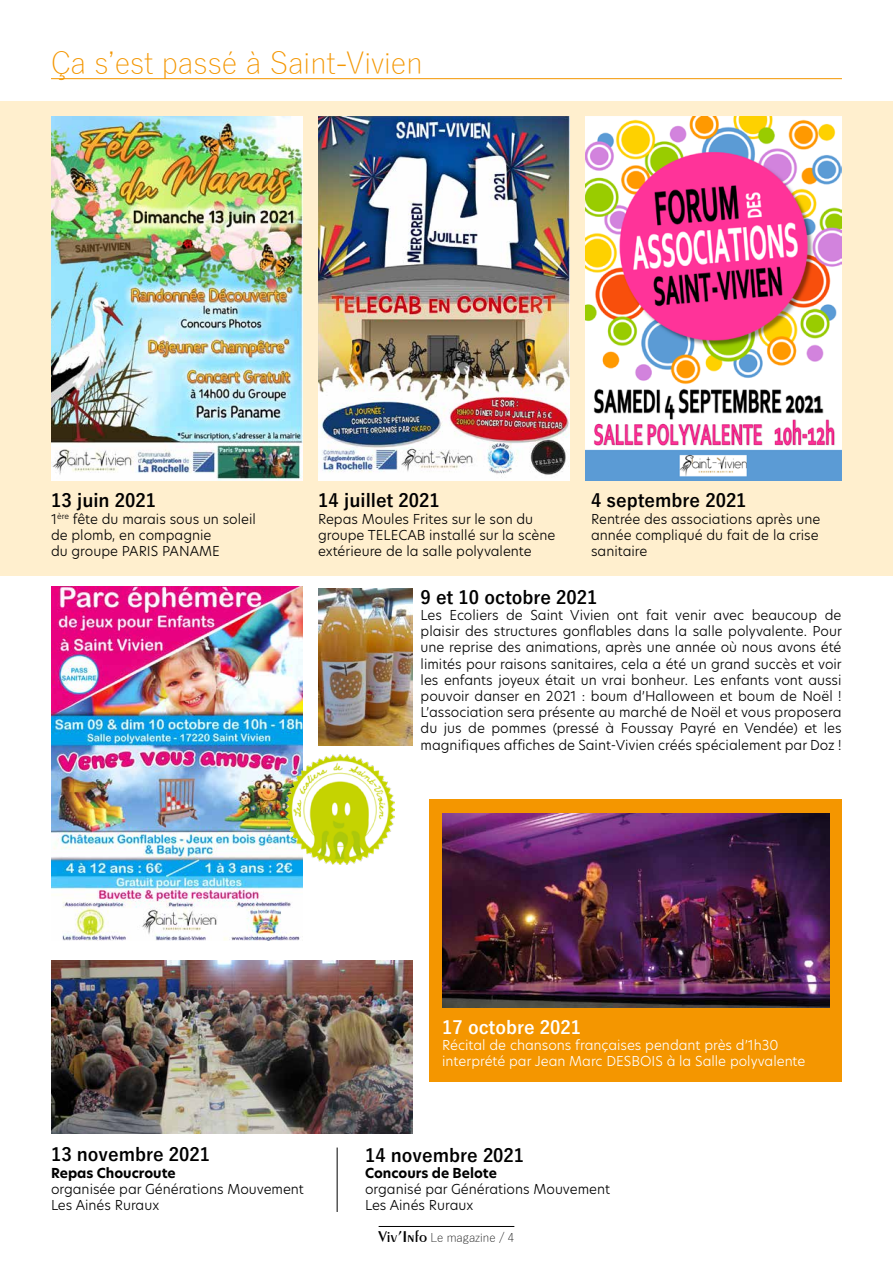
<style>
.page{position:relative;width:893px;height:1263px;background:#fff}
.page>*{position:absolute;margin:0;border:0;box-sizing:border-box;transform-origin:0 0}
.t1{font:300 30px "Yu Gothic";color:#f49600}
.t2{font:700 18px "Yu Gothic";color:#000}
.t3{font:700 18px "Yu Gothic";color:#fff}
.t4{font:300 13.5px/16.2px "Hero New";color:#000}
.t5{font:300 13.5px/16.2px "Hero New";color:#fff}
.t6{font:700 13.5px "Hero New";color:#000}
.t7{font:300 12px "Yu Gothic";color:#000}
.s1{font-family:"Exotic 350 BT";font-weight:600;font-size:16.5px}
</style>
<div class="page">
<hr style="left:379px;top:1226px;width:135px;height:1px;background:#000">
<div style="left:0;top:101px;width:893px;height:474px;background:#ffefce"></div>
<div style="left:429px;top:799px;width:413px;height:282px;background:#f49600"></div>
<img style="left:318px;top:117px;width:251px;height:363px">
<img style="left:585px;top:116px;width:257px;height:364px">
<img style="left:51px;top:117px;width:251px;height:363px">
<img style="left:442px;top:813px;width:387px;height:195px">
<img style="left:51px;top:586px;width:251px;height:354px">
<img style="left:318px;top:589px;width:94px;height:157px">
<img style="left:285px;top:755px;width:110px;height:109px">
<img style="left:51px;top:960px;width:361px;height:173px">
<hr style="left:51px;top:78px;width:791px;height:1px;background:#f49600">
<hr style="left:337px;top:1147px;width:1px;height:65px;background:#000">
<h1 class="t1" style="left:51px;top:35px;width:373px">Ça s’est passé à Saint-Vivien</h1>
<h2 class="t2" style="left:51px;top:491px;width:107px">13 juin 2021</h2>
<p class="t4" style="left:51px;top:510px;width:206px">1<sup>ère</sup> fête du marais sous un soleil de plomb, en compagnie<br>du groupe PARIS PANAME</p>
<h2 class="t2" style="left:318px;top:491px;width:123px">14 juillet 2021</h2>
<p class="t4" style="left:318px;top:510px;width:239px">Repas Moules Frites sur le son du groupe TELECAB installé sur la scène extérieure de la salle polyvalente</p>
<h2 class="t2" style="left:591px;top:491px;width:157px">4 septembre 2021</h2>
<p class="t4" style="left:591px;top:510px;width:231px;text-align:justify">Rentrée des associations après une année compliqué du fait de la crise sanitaire</p>
<h2 class="t2" style="left:421px;top:587px;width:178px">9 et 10 octobre 2021</h2>
<p class="t4" style="left:421px;top:606px;width:423px;text-align:justify">Les Ecoliers de Saint Vivien ont fait venir avec beaucoup de plaisir des structures gonflables dans la salle polyvalente. Pour une reprise des animations, après une année où nous avons été limités pour raisons sanitaires, cela a été un grand succès et voir les enfants joyeux était un vrai bonheur. Les enfants vont aussi pouvoir danser en 2021 : boum d’Halloween et boum de Noël !<br>L’association sera présente au marché de Noël et vous proposera du jus de pommes (pressé à Foussay Payré en Vendée) et les magnifiques affiches de Saint-Vivien créés spécialement par Doz !</p>
<h2 class="t2" style="left:51px;top:1144px;width:161px">13 novembre 2021</h2>
<p class="t6" style="left:51px;top:1163px;width:126px">Repas Choucroute</p>
<p class="t4" style="left:51px;top:1180px;width:254px">organisée par Générations Mouvement<br>Les Ainés Ruraux</p>
<h2 class="t3" style="left:442px;top:1017px;width:140px">17 octobre 2021</h2>
<p class="t5" style="left:442px;top:1037px;width:365px">Récital de chansons françaises pendant près d’1h30 interprété par Jean Marc DESBOIS à la Salle polyvalente</p>
<h2 class="t2" style="left:365px;top:1145px;width:161px">14 novembre 2021</h2>
<p class="t6" style="left:365px;top:1164px;width:133px">Concours de Belote</p>
<p class="t4" style="left:365px;top:1181px;width:247px">organisé par Générations Mouvement<br>Les Ainés Ruraux</p>
<p class="t7" style="left:379px;top:1226px;width:137px"><span class="s1">Viv’Info</span> Le magazine / 4</p>
</div>
